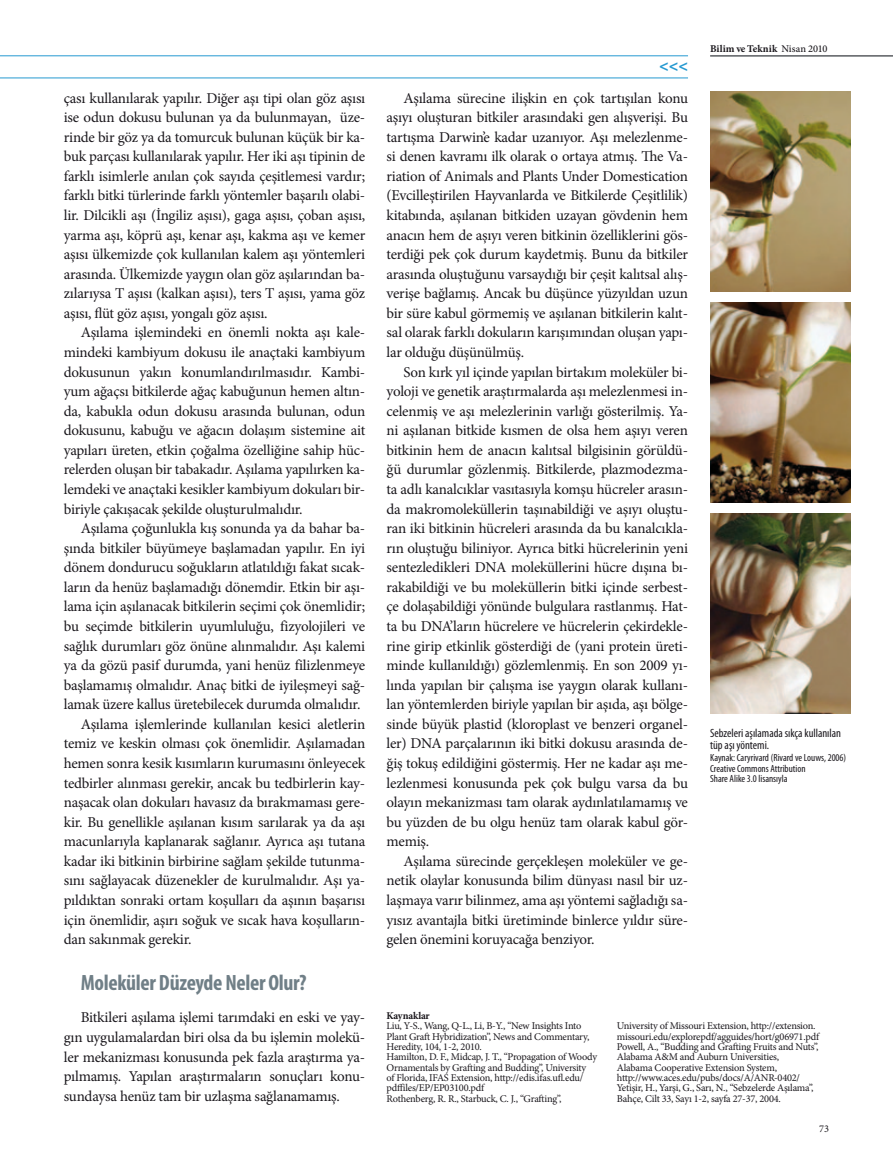
<style>
.page{position:relative;width:893px;height:1170px;background:#fff}
.page>*{position:absolute;margin:0;border:0;box-sizing:border-box;transform-origin:0 0}
.t1{font:700 condensed 22.2px "Myriad Pro";letter-spacing:-.015em;color:#707f87}
.t2{font:700 16.2px "Myriad Pro";color:#2699d1}
.t3{font:15px/19.5px "Minion Pro";letter-spacing:-.015em;color:#1a171c;text-align:justify}
.t4{font:condensed 12px/12px "Myriad Pro";color:#1a171c}
.t5{font:10.35px/10.4px "Minion Pro";letter-spacing:-.02em;color:#1a171c}
.t6{font:condensed 10.35px/10.4px "Myriad Pro";color:#1a171c}
.t7{font:700 10.35px "Minion Pro";letter-spacing:-.01em;color:#1a171c}
.s1{font-weight:500}
</style>
<div class="page">
<hr style="left:0;top:78px;width:688px;height:1px;background:#2699d1">
<hr style="left:0;top:56px;width:688px;height:1px;background:#2699d1">
<hr style="left:710px;top:56px;width:183px;height:1px;background:#070c12">
<img style="left:710px;top:302px;width:140px;height:200px">
<img style="left:710px;top:91px;width:140px;height:200px">
<img style="left:710px;top:513px;width:140px;height:200px">
<p class="t3" style="left:64px;top:88px;width:303px">çası kullanılarak yapılır. Diğer aşı tipi olan göz aşısı ise odun dokusu bulunan ya da bulunmayan, üze&shy;rinde bir göz ya da tomurcuk bulunan küçük bir ka&shy;buk parçası kullanılarak yapılır. Her iki aşı tipinin de farklı isimlerle anılan çok sayıda çeşitlemesi vardır; farklı bitki türlerinde farklı yöntemler başarılı olabi&shy;lir. Dilcikli aşı (İngiliz aşısı), gaga aşısı, çoban aşısı, yarma aşı, köprü aşı, kenar aşı, kakma aşı ve kemer aşısı ülkemizde çok kullanılan kalem aşı yöntemleri arasında. Ülkemizde yaygın olan göz aşılarından ba&shy;zılarıysa T aşısı (kalkan aşısı), ters T aşısı, yama göz aşısı, flüt göz aşısı, yongalı göz aşısı.</p>
<p class="t3" style="left:64px;top:323px;width:303px;text-indent:17px">Aşılama işlemindeki en önemli nokta aşı kale&shy;mindeki kambiyum dokusu ile anaçtaki kambiyum dokusunun yakın konumlandırılmasıdır. Kambi&shy;yum ağaçsı bitkilerde ağaç kabuğunun hemen altın&shy;da, kabukla odun dokusu arasında bulunan, odun dokusunu, kabuğu ve ağacın dolaşım sistemine ait yapıları üreten, etkin çoğalma özelliğine sahip hüc&shy;relerden oluşan bir tabakadır. Aşılama yapılırken ka&shy;lemdeki ve anaçtaki kesikler kambiyum dokuları bir&shy;biriyle çakışacak şekilde oluşturulmalıdır.</p>
<p class="t3" style="left:81px;top:518px;width:286px">Aşılama çoğunlukla kış sonunda ya da bahar ba-</p>
<p class="t3" style="left:64px;top:538px;width:303px">şında bitkiler büyümeye başlamadan yapılır. En iyi</p>
<p class="t3" style="left:64px;top:557px;width:303px">dönem dondurucu soğukların atlatıldığı fakat sıcak-</p>
<p class="t3" style="left:64px;top:577px;width:303px">ların da henüz başlamadığı dönemdir. Etkin bir aşı-</p>
<p class="t3" style="left:64px;top:597px;width:303px">lama için aşılanacak bitkilerin seçimi çok önemlidir;</p>
<p class="t3" style="left:64px;top:616px;width:303px">bu seçimde bitkilerin uyumluluğu, fizyolojileri ve</p>
<p class="t3" style="left:64px;top:636px;width:303px">sağlık durumları göz önüne alınmalıdır. Aşı kalemi</p>
<p class="t3" style="left:64px;top:655px;width:303px">ya da gözü pasif durumda, yani henüz filizlenmeye</p>
<p class="t3" style="left:64px;top:675px;width:303px">başlamamış olmalıdır. Anaç bitki de iyileşmeyi sağ-</p>
<p class="t3" style="left:64px;top:694px;width:298px">lamak üzere kallus üretebilecek durumda olmalıdır.</p>
<p class="t3" style="left:81px;top:714px;width:286px">Aşılama işlemlerinde kullanılan kesici aletlerin</p>
<p class="t3" style="left:64px;top:733px;width:303px">temiz ve keskin olması çok önemlidir. Aşılamadan</p>
<p class="t3" style="left:64px;top:753px;width:303px">hemen sonra kesik kısımların kurumasını önleyecek</p>
<p class="t3" style="left:64px;top:773px;width:303px">tedbirler alınması gerekir, ancak bu tedbirlerin kay-</p>
<p class="t3" style="left:64px;top:792px;width:303px">naşacak olan dokuları havasız da bırakmaması gere-</p>
<p class="t3" style="left:64px;top:812px;width:303px">kir. Bu genellikle aşılanan kısım sarılarak ya da aşı</p>
<p class="t3" style="left:64px;top:831px;width:303px">macunlarıyla kaplanarak sağlanır. Ayrıca aşı tutana</p>
<p class="t3" style="left:64px;top:851px;width:303px">kadar iki bitkinin birbirine sağlam şekilde tutunma-</p>
<p class="t3" style="left:64px;top:870px;width:303px">sını sağlayacak düzenekler de kurulmalıdır. Aşı ya-</p>
<p class="t3" style="left:64px;top:890px;width:303px">pıldıktan sonraki ortam koşulları da aşının başarısı</p>
<p class="t3" style="left:64px;top:910px;width:303px">için önemlidir, aşırı soğuk ve sıcak hava koşulların-</p>
<p class="t3" style="left:64px;top:929px;width:129px">dan sakınmak gerekir.</p>
<h1 class="t1" style="left:81px;top:968px;width:227px">Moleküler Düzeyde Neler Olur?</h1>
<p class="t3" style="left:64px;top:1007px;width:303px;text-indent:17px">Bitkileri aşılama işlemi tarımdaki en eski ve yay&shy;gın uygulamalardan biri olsa da bu işlemin molekü&shy;ler mekanizması konusunda pek fazla araştırma ya&shy;pılmamış. Yapılan araştırmaların sonuçları konu&shy;sundaysa henüz tam bir uzlaşma sağlanamamış.</p>
<p class="t2" style="left:659px;top:55px;width:30px">&lt;&lt;&lt;</p>
<p class="t3" style="left:387px;top:88px;width:303px;text-indent:17px">Aşılama sürecine ilişkin en çok tartışılan konu aşıyı oluşturan bitkiler arasındaki gen alışverişi. Bu tartışma Darwin’e kadar uzanıyor. Aşı melezlenme&shy;si denen kavramı ilk olarak o ortaya atmış. The Va&shy;riation of Animals and Plants Under Domestication (Evcilleştirilen Hayvanlarda ve Bitkilerde Çeşitlilik) kitabında, aşılanan bitkiden uzayan gövdenin hem anacın hem de aşıyı veren bitkinin özelliklerini gös&shy;terdiği pek çok durum kaydetmiş. Bunu da bitkiler arasında oluştuğunu varsaydığı bir çeşit kalıtsal alış&shy;verişe bağlamış. Ancak bu düşünce yüzyıldan uzun bir süre kabul görmemiş ve aşılanan bitkilerin kalıt&shy;sal olarak farklı dokuların karışımından oluşan yapı&shy;lar olduğu düşünülmüş.</p>
<p class="t3" style="left:387px;top:362px;width:303px;text-indent:17px">Son kırk yıl içinde yapılan birtakım moleküler bi&shy;yoloji ve genetik araştırmalarda aşı melezlenmesi in&shy;celenmiş ve aşı melezlerinin varlığı gösterilmiş. Ya&shy;ni aşılanan bitkide kısmen de olsa hem aşıyı veren bitkinin hem de anacın kalıtsal bilgisinin görüldü&shy;ğü durumlar gözlenmiş. Bitkilerde, plazmodezma&shy;ta adlı kanalcıklar vasıtasıyla komşu hücreler arasın&shy;da makromoleküllerin taşınabildiği ve aşıyı oluştu&shy;ran iki bitkinin hücreleri arasında da bu kanalcıkla&shy;rın oluştuğu biliniyor. Ayrıca bitki hücrelerinin yeni sentezledikleri DNA moleküllerini hücre dışına bı&shy;rakabildiği ve bu moleküllerin bitki içinde serbest&shy;çe dolaşabildiği yönünde bulgulara rastlanmış. Hat&shy;ta bu DNA’ların hücrelere ve hücrelerin çekirdekle&shy;rine girip etkinlik gösterdiği de (yani protein üreti&shy;minde kullanıldığı) gözlemlenmiş. En son 2009 yı&shy;lında yapılan bir çalışma ise yaygın olarak kullanı&shy;lan yöntemlerden biriyle yapılan bir aşıda, aşı bölge&shy;sinde büyük plastid (kloroplast ve benzeri organel&shy;ler) DNA parçalarının iki bitki dokusu arasında de&shy;ğiş tokuş edildiğini göstermiş. Her ne kadar aşı me&shy;lezlenmesi konusunda pek çok bulgu varsa da bu olayın mekanizması tam olarak aydınlatılamamış ve bu yüzden de bu olgu henüz tam olarak kabul gör&shy;memiş.</p>
<p class="t3" style="left:387px;top:851px;width:303px;text-indent:17px">Aşılama sürecinde gerçekleşen moleküler ve ge&shy;netik olaylar konusunda bilim dünyası nasıl bir uz&shy;laşmaya varır bilinmez, ama aşı yöntemi sağladığı sa&shy;yısız avantajla bitki üretiminde binlerce yıldır süre&shy;gelen önemini koruyacağa benziyor.</p>
<p class="t7" style="left:710px;top:41px;width:119px">Bilim ve Teknik <span class="s1">Nisan 2010</span></p>
<p class="t4" style="left:710px;top:727px;width:132px">Sebzeleri aşılamada sıkça kullanılan tüp aşı yöntemi.</p>
<p class="t6" style="left:710px;top:752px;width:138px">Kaynak: Caryrivard (Rivard ve Louws, 2006)<br>Creative Commons Attribution<br>Share Alike 3.0 lisansıyla</p>
<p class="t7" style="left:387px;top:1008px;width:45px">Kaynaklar</p>
<p class="t5" style="left:387px;top:1020px;width:212px">Liu, Y-S., Wang, Q-L., Li, B-Y., “New Insights Into Plant Graft Hybridization”, News and Commentary, Heredity, 104, 1-2, 2010.<br>Hamilton, D. F., Midcap, J. T., “Propagation of Woody Ornamentals by Grafting and Budding”, University<br>of Florida, IFAS Extension, http://edis.ifas.ufl.edu/ pdffiles/EP/EP03100.pdf<br>Rothenberg, R. R., Starbuck, C. J., “Grafting”,</p>
<p class="t5" style="left:617px;top:1020px;width:204px">University of Missouri Extension, http://extension. missouri.edu/explorepdf/agguides/hort/g06971.pdf Powell, A., “Budding and Grafting Fruits and Nuts”, Alabama A&amp;M and Auburn Universities,<br>Alabama Cooperative Extension System, http://www.aces.edu/pubs/docs/A/ANR-0402/ Yetişir, H., Yarşi, G., Sarı, N., “Sebzelerde Aşılama”, Bahçe, Cilt 33, Sayı 1-2, sayfa 27-37, 2004.</p>
<p class="t5" style="left:819px;top:1123px;width:11px">73</p>
</div>
